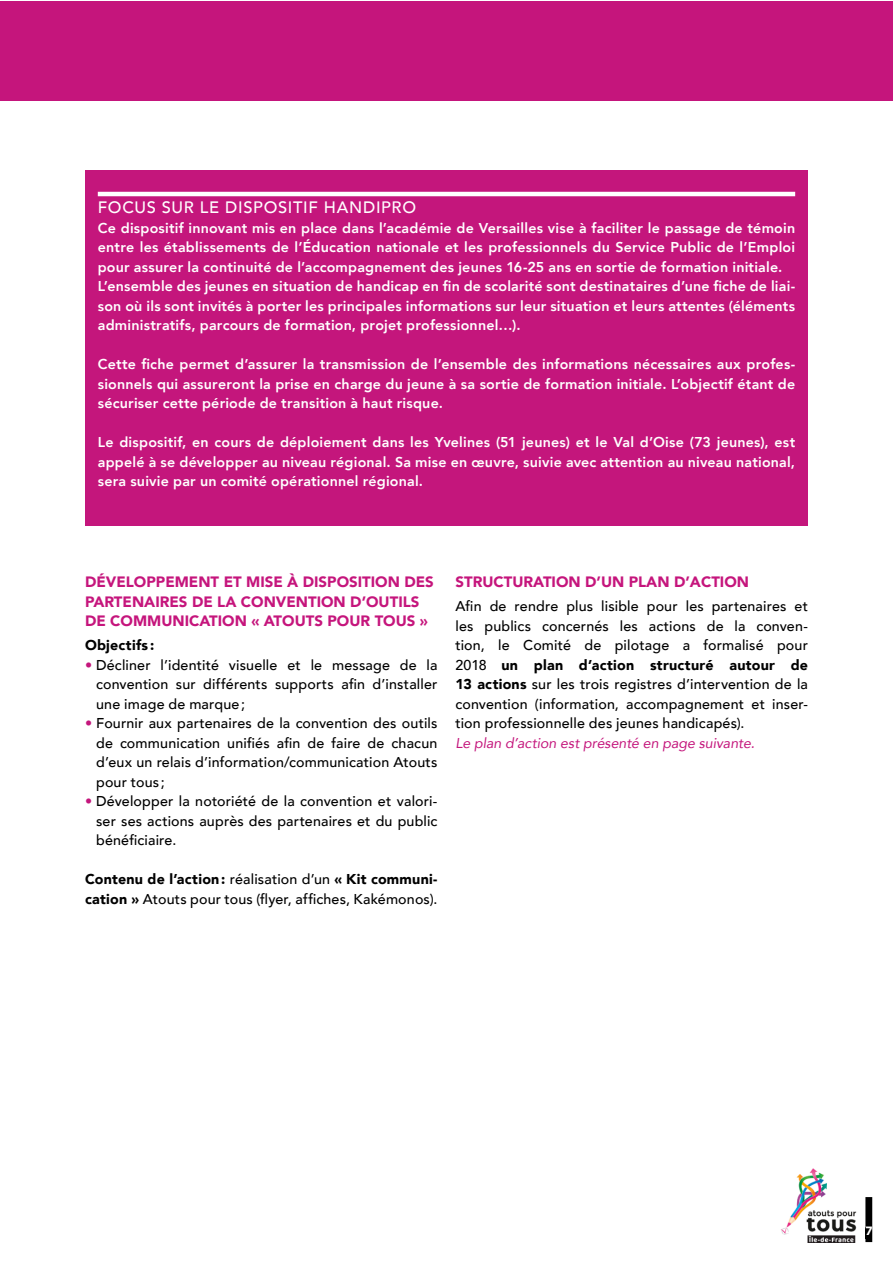
<style>
.page{position:relative;width:893px;height:1263px;background:#fff}
.page>*{position:absolute;margin:0;border:0;box-sizing:border-box;transform-origin:0 0}
.t1{font:500 16.5px "Avenir";letter-spacing:.04em;color:#fff}
.t2{font:900 15px/19.5px "Avenir";color:#c5157c}
.t3{font:800 14.25px/19.5px "Avenir";letter-spacing:.015em;color:#fff;text-align:justify}
.t4{font:500 14.25px/19.5px "Avenir";letter-spacing:.015em;color:#000;text-align:justify}
.t5{font:italic 14.25px "Avenir";color:#c4167c}
.t6{font:900 14.25px "Avenir";letter-spacing:.015em;color:#000}
.t7{font:900 12px "Avenir LT";color:#fff}
.s1{color:#c4167c}
.s2{font-weight:900}
</style>
<div class="page">
<img style="left:781px;top:1168px;width:76px;height:67px">
<img style="left:805px;top:1234px;width:52px;height:8px">
<div style="left:865px;top:1197px;width:7px;height:45px;background:#000"></div>
<div style="left:85px;top:170px;width:723px;height:355px;background:#c4167c"></div>
<hr style="left:98px;top:192px;width:697px;height:4px;background:#fff">
<div style="left:0;top:1px;width:892px;height:100px;background:#c5157c"></div>
<p class="t1" style="left:98px;top:197px;width:320px">FOCUS SUR LE DISPOSITIF HANDIPRO</p>
<p class="t3" style="left:98px;top:218px;width:699px;text-align:left">Ce dispositif innovant mis en place dans l’académie de Versailles vise à faciliter le passage de témoin entre les établissements de l’Éducation nationale et les professionnels du Service Public de l’Emploi pour assurer la continuité de l’accompagnement des jeunes 16-25 ans en sortie de formation initiale.<br>L’ensemble des jeunes en situation de handicap en fin de scolarité sont destinataires d’une fiche de liai&shy;son où ils sont invités à porter les principales informations sur leur situation et leurs attentes (éléments administratifs, parcours de formation, projet professionnel…).</p>
<p class="t3" style="left:98px;top:355px;width:699px">Cette fiche permet d’assurer la transmission de l’ensemble des informations nécessaires aux profes&shy;sionnels qui assureront la prise en charge du jeune à sa sortie de formation initiale. L’objectif étant de sécuriser cette période de transition à haut risque.</p>
<p class="t3" style="left:98px;top:433px;width:699px">Le dispositif, en cours de déploiement dans les Yvelines (51 jeunes) et le Val d’Oise (73 jeunes), est appelé à se développer au niveau régional. Sa mise en œuvre, suivie avec attention au niveau national, sera suivie par un comité opérationnel régional.</p>
<p class="t2" style="left:85px;top:573px;width:350px">DÉVELOPPEMENT ET MISE À DISPOSITION DES<br>PARTENAIRES DE LA CONVENTION D’OUTILS<br>DE COMMUNICATION « ATOUTS POUR TOUS »</p>
<p class="t6" style="left:85px;top:636px;width:71px">Objectifs:</p>
<p class="t4" style="left:96px;top:655px;width:343px;text-indent:-11px"><span class="s1">•</span> Décliner l’identité visuelle et le message de la convention sur différents supports afin d’installer une image de marque;</p>
<p class="t4" style="left:96px;top:714px;width:343px;text-indent:-11px"><span class="s1">•</span> Fournir aux partenaires de la convention des outils de communication unifiés afin de faire de chacun d’eux un relais d’information/communication Atouts pour tous ;</p>
<p class="t4" style="left:96px;top:792px;width:343px;text-indent:-11px"><span class="s1">•</span> Développer la notoriété de la convention et valori&shy;ser ses actions auprès des partenaires et du public bénéficiaire.</p>
<p class="t4" style="left:85px;top:870px;width:354px"><span class="s2">Contenu de l’action:</span> réalisation d’un <span class="s2">« Kit communi&shy;cation »</span> Atouts pour tous (flyer, affiches, Kakémonos).</p>
<p class="t2" style="left:455px;top:573px;width:295px">STRUCTURATION D’UN PLAN D’ACTION</p>
<p class="t4" style="left:455px;top:597px;width:354px">Afin de rendre plus lisible pour les partenaires et les publics concernés les actions de la conven&shy;tion, le Comité de pilotage a formalisé pour 2018 <span class="s2">un plan d’action structuré autour de 13 actions</span> sur les trois registres d’intervention de la convention (information, accompagnement et inser&shy;tion professionnelle des jeunes handicapés).</p>
<p class="t5" style="left:455px;top:733px;width:301px">Le plan d’action est présenté en page suivante.</p>
<p class="t7" style="left:865px;top:1224px;width:9px">7</p>
</div>
